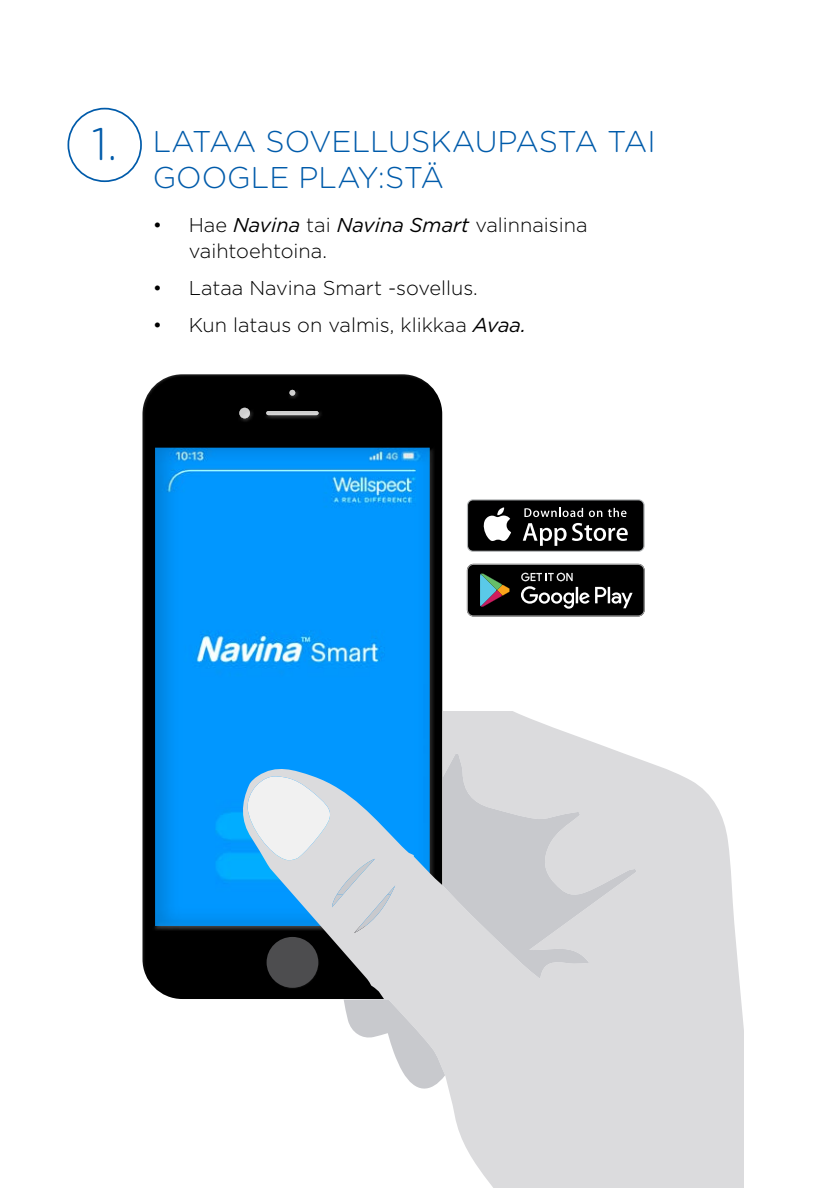
<style>
.page{position:relative;width:840px;height:1191px;background:#fff}
.page>*{position:absolute;margin:0;border:0;box-sizing:border-box;transform-origin:0 0}
.t1{font:300 45.6px "Gotham Rounded";color:#005baa}
.t2{font:300 30px "Gotham Rounded";color:#005baa}
.t3{font:300 20px/26px "Gotham";color:#000}
.s1{font-weight:400;font-style:italic}
</style>
<div class="page">
<div style="left:67px;top:108px;width:75px;height:74px;border:2px solid #005baa;border-radius:50%"></div>
<div style="left:143px;top:384px;width:299px;height:615px;background:#000;opacity:.75"></div>
<svg style="left:240px;top:711px;width:503px;height:476px;fill:#dbdbdd"></svg>
<svg style="left:442px;top:753px;width:194px;height:226px;fill:#dbdbdd"></svg>
<svg style="left:442px;top:719px;width:1px;height:86px"></svg>
<svg style="left:343px;top:999px;width:102px;height:95px"></svg>
<svg style="left:246px;top:774px;width:149px;height:159px"></svg>
<svg style="left:466px;top:564px;width:178px;height:52px"></svg>
<svg style="left:466px;top:499px;width:178px;height:53px"></svg>
<div style="left:468px;top:500px;width:175px;height:50px;background:#000;border-radius:5px"></div>
<svg style="left:483px;top:507px;width:28px;height:34px"></svg>
<svg style="left:522px;top:523px;width:105px;height:23px"></svg>
<svg style="left:524px;top:508px;width:102px;height:9px"></svg>
<p class="t1" style="left:92px;top:113px;width:27px">1.</p>
<p class="t2" style="left:153px;top:121px;width:504px">LATAA SOVELLUSKAUPASTA TAI</p>
<p class="t2" style="left:153px;top:157px;width:293px">GOOGLE PLAY:STÄ</p>
<p class="t3" style="left:189px;top:211px;width:400px;text-indent:-36px">• Hae <span class="s1">Navina</span> tai <span class="s1">Navina Smart</span> valinnaisina vaihtoehtoina.</p>
<p class="t3" style="left:153px;top:274px;width:326px">• Lataa Navina Smart -sovellus.</p>
<p class="t3" style="left:153px;top:312px;width:374px">• Kun lataus on valmis, klikkaa <span class="s1">Avaa.</span></p>
</div>
